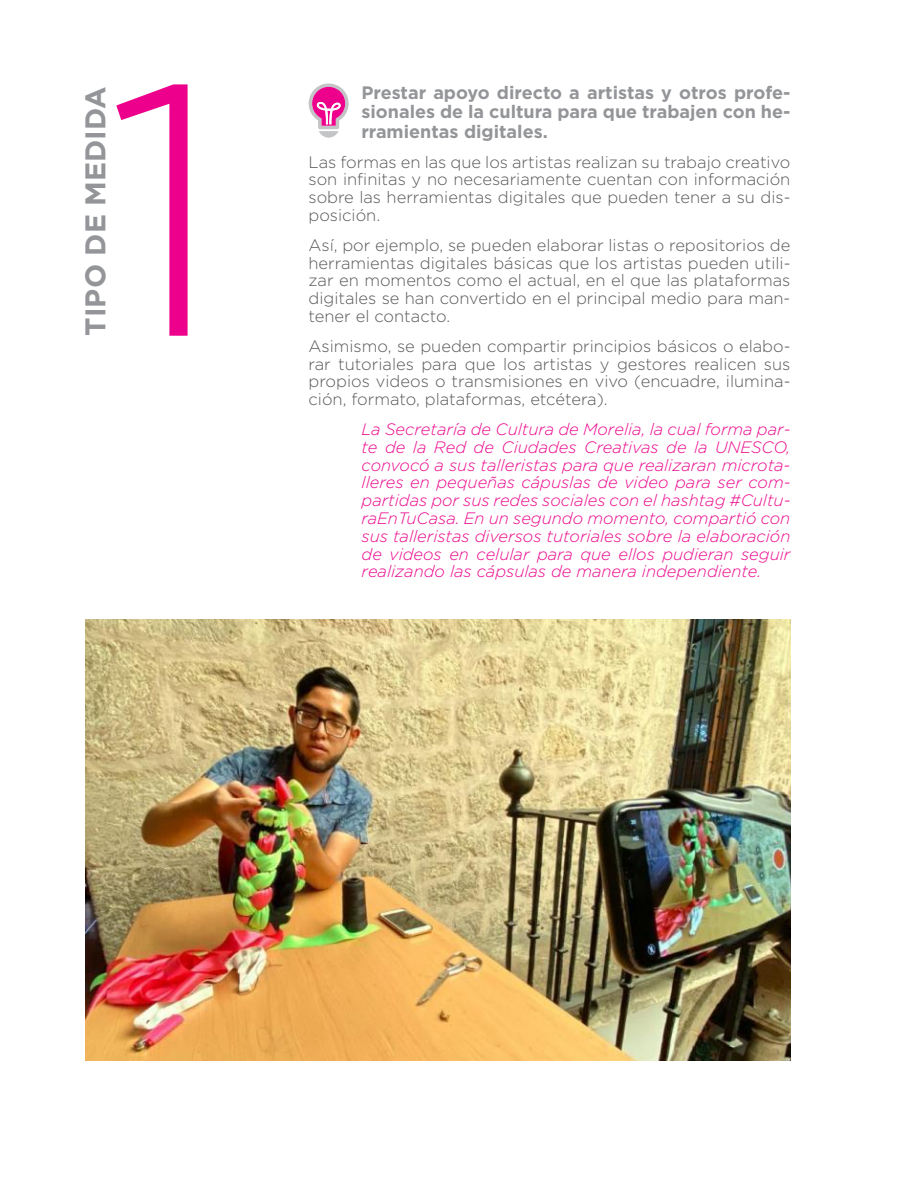
<style>
.page{position:relative;width:918px;height:1188px;background:#fff}
.page>*{position:absolute;margin:0;border:0;box-sizing:border-box;transform-origin:0 0}
.t1{font:300 356.4px "Gotham";color:#ec008c}
.t2{font:700 28.5px "Gotham";color:#939598}
.t3{font:700 18px/19.4px "Gotham";color:#939598;text-align:justify}
.t4{font:300 16.5px/17.9px "Gotham";color:#58595b;text-align:justify}
.t5{font:italic 300 16.5px/17.9px "Gotham";color:#ec098d;text-align:justify}
</style>
<div class="page">
<img style="left:86px;top:620px;width:704px;height:440px">
<svg style="left:309px;top:83px;width:40px;height:55px"></svg>
<h2 class="t2" style="left:77px;top:336px;width:250px;rotate:-90deg">TIPO DE MEDIDA</h2>
<h1 class="t1" style="left:106px;top:-16px;width:121px">1</h1>
<p class="t3" style="left:361px;top:83px;width:431px">Prestar apoyo directo a artistas y otros profe&shy;sionales de la cultura para que trabajen con he&shy;rramientas digitales.</p>
<p class="t4" style="left:308px;top:152px;width:483px">Las formas en las que los artistas realizan su trabajo creativo son infinitas y no necesariamente cuentan con información sobre las herramientas digitales que pueden tener a su dis&shy;posición.</p>
<p class="t4" style="left:308px;top:236px;width:483px">Así, por ejemplo, se pueden elaborar listas o repositorios de herramientas digitales básicas que los artistas pueden utili&shy;zar en momentos como el actual, en el que las plataformas digitales se han convertido en el principal medio para man&shy;tener el contacto.</p>
<p class="t4" style="left:308px;top:337px;width:483px">Asimismo, se pueden compartir principios básicos o elabo&shy;rar tutoriales para que los artistas y gestores realicen sus propios videos o transmisiones en vivo (encuadre, ilumina&shy;ción, formato, plataformas, etcétera).</p>
<p class="t5" style="left:362px;top:420px;width:430px">La Secretaría de Cultura de Morelia, la cual forma par&shy;te de la Red de Ciudades Creativas de la UNESCO, convocó a sus talleristas para que realizaran microta&shy;lleres en pequeñas cápuslas de video para ser com&shy;partidas por sus redes sociales con el hashtag #Cultu&shy;raEnTuCasa. En un segundo momento, compartió con sus talleristas diversos tutoriales sobre la elaboración de videos en celular para que ellos pudieran seguir realizando las cápsulas de manera independiente.</p>
</div>
